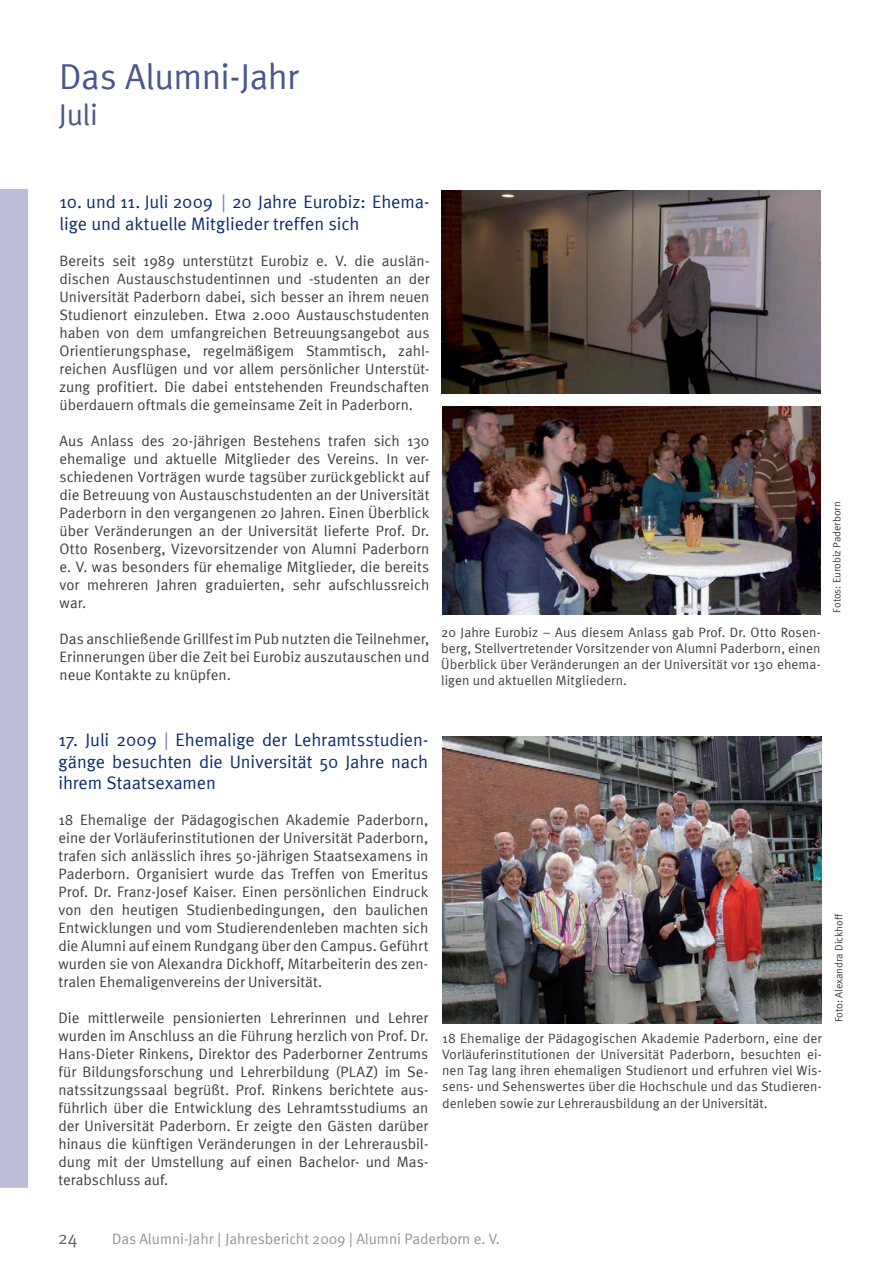
<style>
.page{position:relative;width:893px;height:1263px;background:#fff}
.page>*{position:absolute;margin:0;border:0;box-sizing:border-box;transform-origin:0 0}
.t1{font:36px "Meta Normal";letter-spacing:-.015em;color:#4a578d}
.t2{font:30px "Meta Normal";color:#4a578d}
.t3{font:18px/21.6px "Meta Normal";letter-spacing:-.005em;color:#0d2c6e}
.t4{font:18px "Meta Normal";color:#636366}
.t5{font:15px/18px "Meta Normal";color:#3e3e3f;text-align:justify}
.t6{font:15px "Meta Normal";color:#939598}
.t7{font:13.5px/16.2px "Meta Normal";letter-spacing:.005em;color:#3e3e3f;text-align:justify}
.t8{font:10.5px "Meta Normal";color:#3e3e3f}
.s1{color:#7278a5}
</style>
<div class="page">
<img style="left:442px;top:737px;width:380px;height:286px">
<img style="left:441px;top:191px;width:380px;height:202px">
<img style="left:442px;top:406px;width:379px;height:208px">
<div style="left:0;top:189px;width:28px;height:999px;background:#bbbed6"></div>
<h1 class="t1" style="left:59px;top:56px;width:241px">Das Alumni-Jahr</h1>
<h2 class="t2" style="left:59px;top:97px;width:40px">Juli</h2>
<p class="t3" style="left:60px;top:191px;width:371px">10. und 11. Juli 2009 <span class="s1">|</span> 20 Jahre Eurobiz: Ehema&shy;lige und aktuelle Mitglieder treffen sich</p>
<p class="t5" style="left:60px;top:251px;width:371px">Bereits seit 1989 unterstützt Eurobiz e. V. die auslän&shy;dischen Austauschstudentinnen und -studenten an der Universität Paderborn dabei, sich besser an ihrem neuen Studienort einzuleben. Etwa 2.000 Austauschstudenten haben von dem umfangreichen Betreuungsangebot aus Orientierungsphase, regelmäßigem Stammtisch, zahl&shy;reichen Ausflügen und vor allem persönlicher Unterstüt&shy;zung profitiert. Die dabei entstehenden Freundschaften überdauern oftmals die gemeinsame Zeit in Paderborn.</p>
<p class="t5" style="left:60px;top:431px;width:371px">Aus Anlass des 20-jährigen Bestehens trafen sich 130 ehemalige und aktuelle Mitglieder des Vereins. In ver&shy;schiedenen Vorträgen wurde tagsüber zurückgeblickt auf die Betreuung von Austauschstudenten an der Universität Paderborn in den vergangenen 20 Jahren. Einen Überblick über Veränderungen an der Universität lieferte Prof. Dr.<br>Otto Rosenberg, Vizevorsitzender von Alumni Paderborn e. V. was besonders für ehemalige Mitglieder, die bereits vor mehreren Jahren graduierten, sehr aufschlussreich war.</p>
<p class="t5" style="left:60px;top:629px;width:371px">Das anschließende Grillfest im Pub nutzten die Teilnehmer, Erinnerungen über die Zeit bei Eurobiz auszutauschen und neue Kontakte zu knüpfen.</p>
<p class="t7" style="left:441px;top:624px;width:381px">20 Jahre Eurobiz – Aus diesem Anlass gab Prof. Dr. Otto Rosen&shy;berg, Stellvertretender Vorsitzender von Alumni Paderborn, einen Überblick über Veränderungen an der Universität vor 130 ehema&shy;ligen und aktuellen Mitgliedern.</p>
<p class="t8" style="left:831px;top:612px;width:112px;rotate:-90deg">Fotos: Eurobiz Paderborn</p>
<p class="t3" style="left:58px;top:729px;width:371px;text-align:justify">17. Juli 2009 <span class="s1">|</span> Ehemalige der Lehramtsstudien&shy;gänge besuchten die Universität 50 Jahre nach ihrem Staatsexamen</p>
<p class="t5" style="left:58px;top:811px;width:371px">18 Ehemalige der Pädagogischen Akademie Paderborn, eine der Vorläuferinstitutionen der Universität Paderborn, trafen sich anlässlich ihres 50-jährigen Staatsexamens in Paderborn. Organisiert wurde das Treffen von Emeritus Prof. Dr. Franz-Josef Kaiser. Einen persönlichen Eindruck von den heutigen Studienbedingungen, den baulichen Entwicklungen und vom Studierendenleben machten sich die Alumni auf einem Rundgang über den Campus. Geführt wurden sie von Alexandra Dickhoff, Mitarbeiterin des zen&shy;tralen Ehemaligenvereins der Universität.</p>
<p class="t5" style="left:58px;top:1009px;width:371px">Die mittlerweile pensionierten Lehrerinnen und Lehrer wurden im Anschluss an die Führung herzlich von Prof. Dr.<br>Hans-Dieter Rinkens, Direktor des Paderborner Zentrums für Bildungsforschung und Lehrerbildung (PLAZ) im Se&shy;natssitzungssaal begrüßt. Prof. Rinkens berichtete aus&shy;führlich über die Entwicklung des Lehramtsstudiums an der Universität Paderborn. Er zeigte den Gästen darüber hinaus die künftigen Veränderungen in der Lehrerausbil&shy;dung mit der Umstellung auf einen Bachelor- und Mas&shy;terabschluss auf.</p>
<p class="t7" style="left:442px;top:1030px;width:381px">18 Ehemalige der Pädagogischen Akademie Paderborn, eine der Vorläuferinstitutionen der Universität Paderborn, besuchten ei&shy;nen Tag lang ihren ehemaligen Studienort und erfuhren viel Wis&shy;sens- und Sehenswertes über die Hochschule und das Studieren&shy;denleben sowie zur Lehrerausbildung an der Universität.</p>
<p class="t8" style="left:833px;top:1022px;width:110px;rotate:-90deg">Foto: Alexandra Dickhoff</p>
<p class="t4" style="left:58px;top:1227px;width:21px">24</p>
<p class="t6" style="left:112px;top:1230px;width:389px">Das Alumni-Jahr | Jahresbericht 2009 | Alumni Paderborn e. V.</p>
</div>
